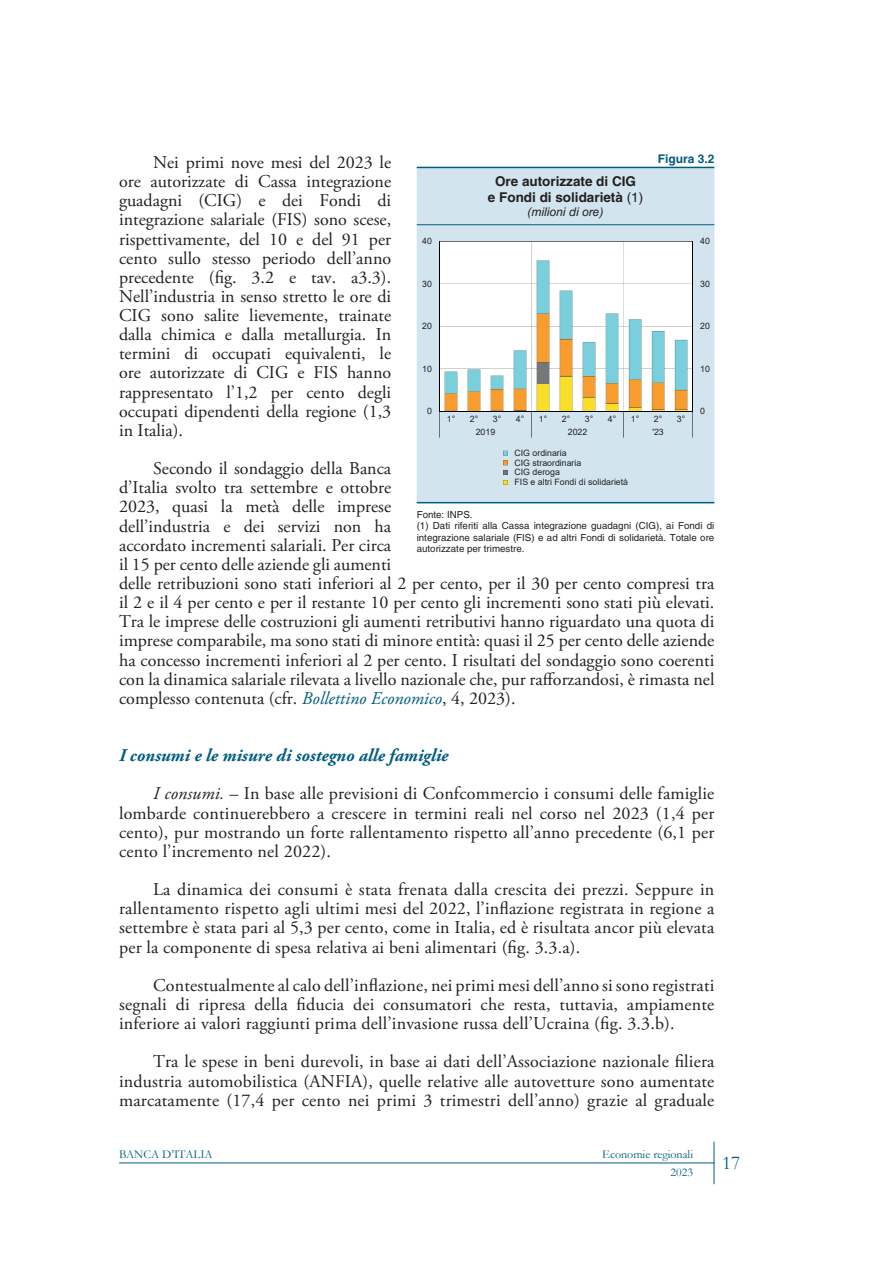
<style>
.page{position:relative;width:893px;height:1263px;background:#fff}
.page>*{position:absolute;margin:0;border:0;box-sizing:border-box;transform-origin:0 0}
.t1{font:19.5px "Garamond";color:#005c81}
.ER-TESTO_Paragrafo{font:18px/19.2px "Adobe Garamond Pro";color:#231f20;text-align:justify}
.ER-TESTO_Paragrafo_S{font:18px/19.2px "Adobe Garamond Pro";letter-spacing:.01em;color:#231f20;text-align:justify}
.ER-TESTO_Sottotitolo{font:italic 700 18px "Adobe Garamond Pro";color:#005c81}
.ER-FIGURA_Titolo{font:700 13.5px "Helvetica LT Std";color:#231f20}
.t2{font:12px "Garamond";color:#005c81}
.ER-FIGURA_Sottotitol{font:italic 12px "Helvetica LT Std";color:#231f20}
.ER-FIGURA_Numero{font:700 12px "Helvetica LT Std";color:#005c81}
.ER-FIGURA_Nota{font:9.75px/11.2px "Helvetica LT Std";color:#231f20;text-align:justify}
.t3{font:8.7px/9.8px "Arial";color:#231f20}
.s1{font-style:italic;color:#005c81}
.s2{font-style:italic}
.s3{font-weight:400}
</style>
<div class="page">
<hr style="left:119px;top:1162px;width:595px;height:1px;background:#005c81">
<hr style="left:714px;top:1142px;width:1px;height:42px;background:#005c81">
<div style="left:417px;top:168px;width:297px;height:334px;background:#d2e4ee"></div>
<hr style="left:417px;top:167px;width:297px;height:1px;background:#005c81">
<hr style="left:417px;top:224px;width:297px;height:1px;background:#005c81">
<hr style="left:417px;top:502px;width:297px;height:1px;background:#005c81">
<svg style="left:439px;top:241px;width:254px;height:197px"></svg>
<svg style="left:503px;top:451px;width:5px;height:4px"></svg>
<svg style="left:503px;top:461px;width:5px;height:24px"></svg>
<h3 class="ER-FIGURA_Numero" style="left:658px;top:152px;width:58px">Figura 3.2</h3>
<p class="ER-TESTO_Paragrafo" style="left:119px;top:153px;width:274px;text-indent:34px">Nei primi nove mesi del 2023 le ore autorizzate di Cassa integrazione guadagni (CIG) e dei Fondi di integrazione salariale (FIS) sono scese, rispettivamente, del 10 e del 91 per cento sullo stesso periodo dell’anno precedente (fig. 3.2 e tav. a3.3).<br>Nell’industria in senso stretto le ore di CIG sono salite lievemente, trainate dalla chimica e dalla metallurgia. In termini di occupati equivalenti, le ore autorizzate di CIG e FIS hanno rappresentato l’1,2 per cento degli occupati dipendenti della regione (1,3 in Italia).</p>
<p class="ER-TESTO_Paragrafo" style="left:119px;top:459px;width:597px;text-align:left;text-indent:34px">Secondo il sondaggio della Banca<br>d’Italia svolto tra settembre e ottobre<br>2023, quasi la metà delle imprese<br>dell’industria e dei servizi non ha<br>accordato incrementi salariali. Per circa<br>il 15 per cento delle aziende gli aumenti<br>delle retribuzioni sono stati inferiori al 2 per cento, per il 30 per cento compresi tra il 2 e il 4 per cento e per il restante 10 per cento gli incrementi sono stati più elevati.<br>Tra le imprese delle costruzioni gli aumenti retributivi hanno riguardato una quota di imprese comparabile, ma sono stati di minore entità: quasi il 25 per cento delle aziende ha concesso incrementi inferiori al 2 per cento. I risultati del sondaggio sono coerenti con la dinamica salariale rilevata a livello nazionale che, pur rafforzandosi, è rimasta nel complesso contenuta (cfr. <span class="s1">Bollettino Economico</span>, 4, 2023).</p>
<h3 class="ER-TESTO_Sottotitolo" style="left:119px;top:745px;width:331px">I consumi e le misure di sostegno alle famiglie</h3>
<p class="ER-TESTO_Paragrafo_S" style="left:119px;top:785px;width:597px;text-indent:34px"><span class="s2">I consumi.</span> – In base alle previsioni di Confcommercio i consumi delle famiglie lombarde continuerebbero a crescere in termini reali nel corso nel 2023 (1,4 per cento), pur mostrando un forte rallentamento rispetto all’anno precedente (6,1 per cento l’incremento nel 2022).</p>
<p class="ER-TESTO_Paragrafo" style="left:119px;top:880px;width:597px;text-indent:34px">La dinamica dei consumi è stata frenata dalla crescita dei prezzi. Seppure in rallentamento rispetto agli ultimi mesi del 2022, l’inflazione registrata in regione a settembre è stata pari al 5,3 per cento, come in Italia, ed è risultata ancor più elevata per la componente di spesa relativa ai beni alimentari (fig. 3.3.a).</p>
<p class="ER-TESTO_Paragrafo" style="left:119px;top:976px;width:597px;text-indent:34px">Contestualmente al calo dell’inflazione, nei primi mesi dell’anno si sono registrati segnali di ripresa della fiducia dei consumatori che resta, tuttavia, ampiamente inferiore ai valori raggiunti prima dell’invasione russa dell’Ucraina (fig. 3.3.b).</p>
<p class="ER-TESTO_Paragrafo" style="left:119px;top:1053px;width:597px;text-indent:34px">Tra le spese in beni durevoli, in base ai dati dell’Associazione nazionale filiera industria automobilistica (ANFIA), quelle relative alle autovetture sono aumentate marcatamente (17,4 per cento nei primi 3 trimestri dell’anno) grazie al graduale</p>
<h3 class="ER-FIGURA_Titolo" style="left:495px;top:173px;width:143px">Ore autorizzate di CIG</h3>
<h3 class="ER-FIGURA_Titolo" style="left:488px;top:189px;width:157px">e Fondi di solidarietà <span class="s3">(1)</span></h3>
<p class="ER-FIGURA_Sottotitol" style="left:528px;top:205px;width:77px">(milioni di ore)</p>
<p class="t3" style="left:422px;top:236px;width:11px">40</p>
<p class="t3" style="left:700px;top:236px;width:11px">40</p>
<p class="t3" style="left:422px;top:279px;width:11px">30</p>
<p class="t3" style="left:700px;top:279px;width:11px">30</p>
<p class="t3" style="left:422px;top:321px;width:11px">20</p>
<p class="t3" style="left:700px;top:321px;width:11px">20</p>
<p class="t3" style="left:422px;top:364px;width:11px">10</p>
<p class="t3" style="left:700px;top:364px;width:11px">10</p>
<p class="t3" style="left:427px;top:406px;width:6px">0</p>
<p class="t3" style="left:700px;top:406px;width:6px">0</p>
<p class="t3" style="left:447px;top:414px;width:10px">1°</p>
<p class="t3" style="left:470px;top:414px;width:10px">2°</p>
<p class="t3" style="left:493px;top:414px;width:10px">3°</p>
<p class="t3" style="left:516px;top:414px;width:10px">4°</p>
<p class="t3" style="left:539px;top:414px;width:10px">1°</p>
<p class="t3" style="left:562px;top:414px;width:10px">2°</p>
<p class="t3" style="left:585px;top:414px;width:10px">3°</p>
<p class="t3" style="left:608px;top:414px;width:10px">4°</p>
<p class="t3" style="left:631px;top:414px;width:10px">1°</p>
<p class="t3" style="left:654px;top:414px;width:10px">2°</p>
<p class="t3" style="left:677px;top:414px;width:10px">3°</p>
<p class="t3" style="left:476px;top:427px;width:21px">2019</p>
<p class="t3" style="left:568px;top:427px;width:21px">2022</p>
<p class="t3" style="left:652px;top:427px;width:13px">'23</p>
<p class="t3" style="left:514px;top:448px;width:115px">CIG ordinaria<br>CIG straordinaria<br>CIG deroga<br>FIS e altri Fondi di solidarietà</p>
<p class="ER-FIGURA_Nota" style="left:417px;top:509px;width:57px">Fonte: INPS.</p>
<p class="ER-FIGURA_Nota" style="left:417px;top:520px;width:299px">(1) Dati riferiti alla Cassa integrazione guadagni (CIG), ai Fondi di integrazione salariale (FIS) e ad altri Fondi di solidarietà. Totale ore autorizzate per trimestre.</p>
<p class="t2" style="left:119px;top:1146px;width:95px">BANCA D’ITALIA</p>
<p class="t2" style="left:602px;top:1146px;width:92px">Economie regionali</p>
<p class="t2" style="left:671px;top:1164px;width:24px">2023</p>
<p class="t1" style="left:722px;top:1150px;width:20px">17</p>
</div>
